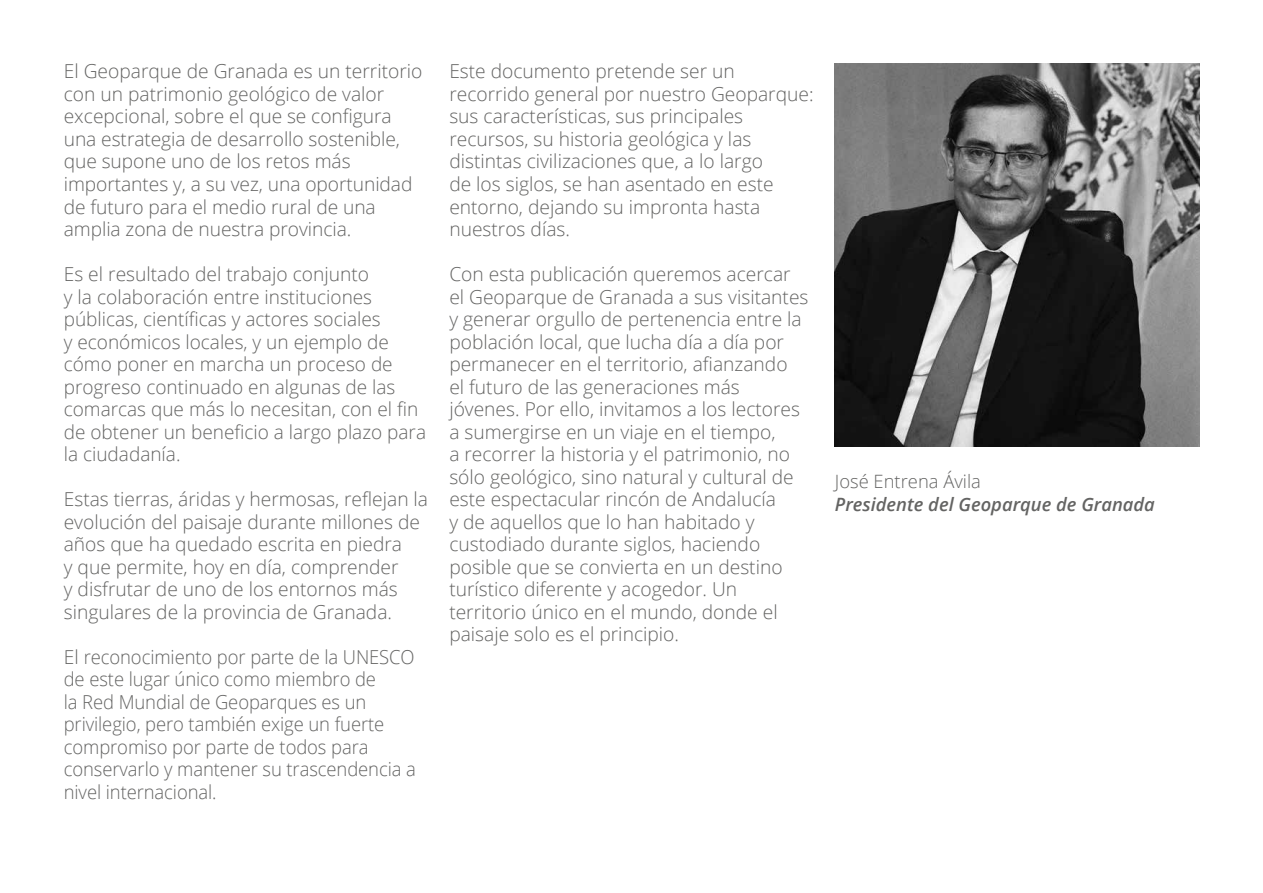
<style>
.page{position:relative;width:1263px;height:893px;background:#fff}
.page>*{position:absolute;margin:0;border:0;box-sizing:border-box;transform-origin:0 0}
.t1{font:300 19.2px/22.5px "Open Sans";color:#646463}
.t2{font:italic 600 18.3px "Open Sans";color:#646463}
.t3{font:300 18.3px "Open Sans";color:#646463}
</style>
<div class="page">
<img style="left:835px;top:64px;width:364px;height:382px">
<p class="t1" style="left:64px;top:60px;width:360px">El Geoparque de Granada es un territorio con un patrimonio geológico de valor excepcional, sobre el que se configura una estrategia de desarrollo sostenible, que supone uno de los retos más importantes y, a su vez, una oportunidad de futuro para el medio rural de una amplia zona de nuestra provincia.</p>
<p class="t1" style="left:64px;top:262px;width:364px">Es el resultado del trabajo conjunto<br>y la colaboración entre instituciones públicas, científicas y actores sociales<br>y económicos locales, y un ejemplo de cómo poner en marcha un proceso de progreso continuado en algunas de las comarcas que más lo necesitan, con el fin de obtener un beneficio a largo plazo para la ciudadanía.</p>
<p class="t1" style="left:64px;top:487px;width:366px">Estas tierras, áridas y hermosas, reflejan la evolución del paisaje durante millones de años que ha quedado escrita en piedra<br>y que permite, hoy en día, comprender<br>y disfrutar de uno de los entornos más singulares de la provincia de Granada.</p>
<p class="t1" style="left:64px;top:645px;width:354px">El reconocimiento por parte de la UNESCO de este lugar único como miembro de<br>la Red Mundial de Geoparques es un privilegio, pero también exige un fuerte compromiso por parte de todos para conservarlo y mantener su trascendencia a nivel internacional.</p>
<p class="t1" style="left:449px;top:60px;width:366px">Este documento pretende ser un recorrido general por nuestro Geoparque: sus características, sus principales recursos, su historia geológica y las distintas civilizaciones que, a lo largo<br>de los siglos, se han asentado en este entorno, dejando su impronta hasta nuestros días.</p>
<p class="t1" style="left:449px;top:262px;width:361px">Con esta publicación queremos acercar el Geoparque de Granada a sus visitantes y generar orgullo de pertenencia entre la población local, que lucha día a día por permanecer en el territorio, afianzando<br>el futuro de las generaciones más jóvenes. Por ello, invitamos a los lectores a sumergirse en un viaje en el tiempo,<br>a recorrer la historia y el patrimonio, no sólo geológico, sino natural y cultural de este espectacular rincón de Andalucía<br>y de aquellos que lo han habitado y custodiado durante siglos, haciendo posible que se convierta en un destino turístico diferente y acogedor. Un territorio único en el mundo, donde el paisaje solo es el principio.</p>
<p class="t3" style="left:835px;top:468px;width:147px">José Entrena Ávila</p>
<p class="t2" style="left:835px;top:492px;width:322px">Presidente del Geoparque de Granada</p>
</div>
